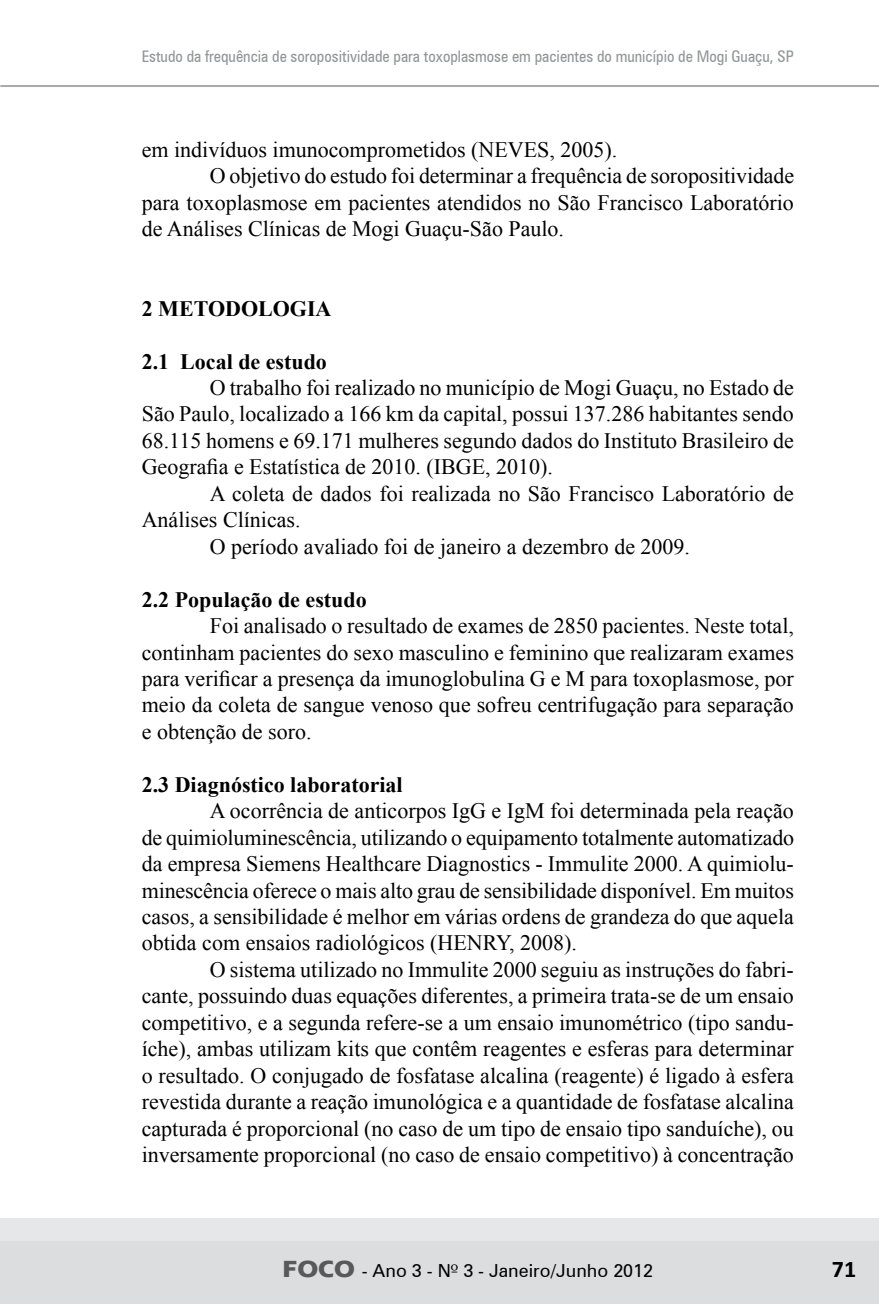
<style>
.page{position:relative;width:879px;height:1304px;background:#fff}
.page>*{position:absolute;margin:0;border:0;box-sizing:border-box;transform-origin:0 0}
.t1{font:700 24px "Calibri";color:#000}
.t2{font:22px/26.4px "Times New Roman";color:#000;text-align:justify}
.t3{font:700 22px "Times New Roman";color:#000}
.t4{font:18px "Zurich BT";color:#000}
.t5{font:condensed 16px "Zurich BT";color:#939598}
.s1{font-family:"Erie";font-weight:700;font-size:24px;color:#58595b}
.s2{font-family:"Zapf Humanist 601 BT"}
</style>
<div class="page">
<div style="left:0;top:1218px;width:879px;height:27px;background:#e6e7e8"></div>
<div style="left:0;top:1242px;width:879px;height:62px;background:#dcddde"></div>
<hr style="left:0;top:85px;width:879px;height:2px;background:#a7a9ac">
<p class="t5" style="left:142px;top:47px;width:653px">Estudo da frequência de soropositividade para toxoplasmose em pacientes do município de Mogi Guaçu, sp</p>
<p class="t2" style="left:142px;top:136px;width:477px">em indivíduos imunocomprometidos (NEVES, 2005).</p>
<p class="t2" style="left:210px;top:163px;width:586px">O objetivo do estudo foi determinar a frequência de soropositividade</p>
<p class="t2" style="left:142px;top:189px;width:653px">para toxoplasmose em pacientes atendidos no São Francisco Laboratório</p>
<p class="t2" style="left:142px;top:215px;width:424px">de Análises Clínicas de Mogi Guaçu-São Paulo.</p>
<p class="t3" style="left:142px;top:293px;width:191px">2 METODOLOGIA</p>
<p class="t3" style="left:142px;top:346px;width:187px">2.1 Local de estudo</p>
<p class="t2" style="left:142px;top:374px;width:654px;text-indent:68px">O trabalho foi realizado no município de Mogi Guaçu, no Estado de São Paulo, localizado a 166 km da capital, possui 137.286 habitantes sendo 68.115 homens e 69.171 mulheres segundo dados do Instituto Brasileiro de Geografia e Estatística de 2010. (IBGE, 2010).</p>
<p class="t2" style="left:210px;top:480px;width:585px">A coleta de dados foi realizada no São Francisco Laboratório de</p>
<p class="t2" style="left:142px;top:506px;width:160px">Análises Clínicas.</p>
<p class="t2" style="left:210px;top:533px;width:482px">O período avaliado foi de janeiro a dezembro de 2009.</p>
<p class="t3" style="left:142px;top:584px;width:226px">2.2 População de estudo</p>
<p class="t2" style="left:142px;top:612px;width:654px;text-indent:68px">Foi analisado o resultado de exames de 2850 pacientes. Neste total, continham pacientes do sexo masculino e feminino que realizaram exames para verificar a presença da imunoglobulina G e M para toxoplasmose, por meio da coleta de sangue venoso que sofreu centrifugação para separação e obtenção de soro.</p>
<p class="t3" style="left:142px;top:769px;width:262px">2.3 Diagnóstico laboratorial</p>
<p class="t2" style="left:142px;top:797px;width:654px;text-indent:68px">A ocorrência de anticorpos IgG e IgM foi determinada pela reação de quimioluminescência, utilizando o equipamento totalmente automatizado da empresa Siemens Healthcare Diagnostics - Immulite 2000. A quimiolu&shy;minescência oferece o mais alto grau de sensibilidade disponível. Em muitos casos, a sensibilidade é melhor em várias ordens de grandeza do que aquela obtida com ensaios radiológicos (HENRY, 2008).</p>
<p class="t2" style="left:142px;top:956px;width:654px;text-indent:68px">O sistema utilizado no Immulite 2000 seguiu as instruções do fabri&shy;cante, possuindo duas equações diferentes, a primeira trata-se de um ensaio competitivo, e a segunda refere-se a um ensaio imunométrico (tipo sandu&shy;íche), ambas utilizam kits que contêm reagentes e esferas para determinar o resultado. O conjugado de fosfatase alcalina (reagente) é ligado à esfera revestida durante a reação imunológica e a quantidade de fosfatase alcalina capturada é proporcional (no caso de um tipo de ensaio tipo sanduíche), ou inversamente proporcional (no caso de ensaio competitivo) à concentração</p>
<p class="t4" style="left:282px;top:1260px;width:372px"><span class="s1">FOCO</span> - Ano 3 - N<span class="s2">º</span> 3 - Janeiro/Junho 2012</p>
<p class="t1" style="left:832px;top:1253px;width:26px">71</p>
</div>
